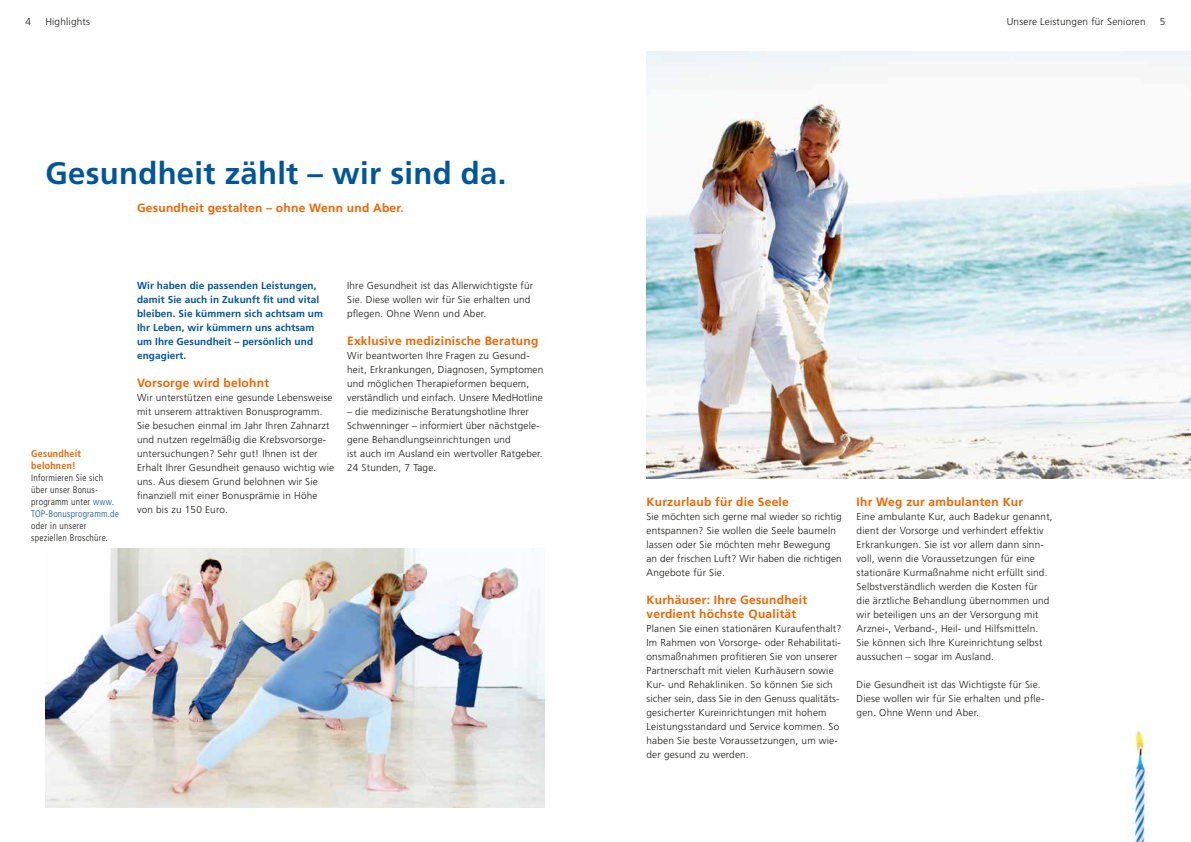
<style>
.page{position:relative;width:1191px;height:842px;background:#fff}
.page>*{position:absolute;margin:0;border:0;box-sizing:border-box;transform-origin:0 0}
.t1{font:700 31px "Frutiger LT";letter-spacing:.01em;color:#00559d}
.t2{font:700 12px/14px "Frutiger LT";letter-spacing:.02em;color:#ec6502}
.t3{font:300 10px/14px "Frutiger LT";letter-spacing:.02em;color:#1a1a18}
.t4{font:700 10px/14px "Frutiger LT";letter-spacing:.01em;color:#00559d}
.t5{font:700 condensed 10px/12px "Frutiger LT";letter-spacing:.025em;color:#ec6502}
.t6{font:300 condensed 9.5px/12px "Frutiger LT";letter-spacing:.025em;color:#1a1a18}
.s1{color:#00559d}
</style>
<div class="page">
<img style="left:1131px;top:730px;width:18px;height:112px">
<img style="left:646px;top:51px;width:545px;height:427px">
<img style="left:45px;top:548px;width:499px;height:259px">
<p class="t3" style="left:1006px;top:14px;width:140px">Unsere Leistungen für Senioren</p>
<p class="t3" style="left:26px;top:14px;width:7px">4</p>
<p class="t3" style="left:45px;top:14px;width:46px">Highlights</p>
<p class="t3" style="left:1159px;top:14px;width:7px">5</p>
<h1 class="t1" style="left:46px;top:155px;width:462px">Gesundheit zählt – wir sind da.</h1>
<p class="t2" style="left:137px;top:201px;width:268px">Gesundheit gestalten – ohne Wenn und Aber.</p>
<p class="t5" style="left:31px;top:448px;width:51px">Gesundheit belohnen!</p>
<p class="t6" style="left:31px;top:472px;width:89px">Informieren Sie sich über unser Bonus&shy;programm unter <span class="s1">www.<br>TOP-Bonusprogramm.de</span></p>
<p class="t6" style="left:31px;top:520px;width:78px">oder in unserer speziellen Broschüre.</p>
<p class="t4" style="left:137px;top:279px;width:187px">Wir haben die passenden Leistungen, damit Sie auch in Zukunft fit und vital bleiben. Sie kümmern sich achtsam um<br>Ihr Leben, wir kümmern uns achtsam um Ihre Gesundheit – persönlich und engagiert.</p>
<p class="t2" style="left:137px;top:376px;width:133px">Vorsorge wird belohnt</p>
<p class="t3" style="left:137px;top:391px;width:199px">Wir unterstützen eine gesunde Lebensweise mit unserem attraktiven Bonusprogramm.<br>Sie besuchen einmal im Jahr Ihren Zahnarzt und nutzen regelmäßig die Krebsvorsorge&shy;untersuchungen? Sehr gut! Ihnen ist der Erhalt Ihrer Gesundheit genauso wichtig wie uns. Aus diesem Grund belohnen wir Sie finanziell mit einer Bonusprämie in Höhe von bis zu 150 Euro.</p>
<p class="t3" style="left:347px;top:279px;width:188px">Ihre Gesundheit ist das Allerwichtigste für<br>Sie. Diese wollen wir für Sie erhalten und pflegen. Ohne Wenn und Aber.</p>
<p class="t2" style="left:347px;top:334px;width:193px">Exklusive medizinische Beratung</p>
<p class="t3" style="left:347px;top:349px;width:198px">Wir beantworten Ihre Fragen zu Gesund&shy;heit, Erkrankungen, Diagnosen, Symptomen und möglichen Therapieformen bequem, verständlich und einfach. Unsere MedHotline</p>
<p class="t3" style="left:347px;top:405px;width:197px">– die medizinische Beratungshotline Ihrer Schwenninger – informiert über nächstgele&shy;gene Behandlungseinrichtungen und<br>ist auch im Ausland ein wertvoller Ratgeber.<br>24 Stunden, 7 Tage.</p>
<p class="t2" style="left:646px;top:495px;width:144px">Kurzurlaub für die Seele</p>
<p class="t3" style="left:646px;top:510px;width:197px">Sie möchten sich gerne mal wieder so richtig entspannen? Sie wollen die Seele baumeln lassen oder Sie möchten mehr Bewegung an der frischen Luft? Wir haben die richtigen Angebote für Sie.</p>
<p class="t2" style="left:646px;top:593px;width:162px">Kurhäuser: Ihre Gesundheit verdient höchste Qualität</p>
<p class="t3" style="left:646px;top:622px;width:196px">Planen Sie einen stationären Kuraufenthalt?<br>Im Rahmen von Vorsorge- oder Rehabilitati&shy;onsmaßnahmen profitieren Sie von unserer Partnerschaft mit vielen Kurhäusern sowie Kur- und Rehakliniken. So können Sie sich sicher sein, dass Sie in den Genuss qualitäts&shy;gesicherter Kureinrichtungen mit hohem Leistungsstandard und Service kommen. So haben Sie beste Voraussetzungen, um wie&shy;der gesund zu werden.</p>
<p class="t2" style="left:856px;top:495px;width:168px">Ihr Weg zur ambulanten Kur</p>
<p class="t3" style="left:856px;top:510px;width:198px">Eine ambulante Kur, auch Badekur genannt, dient der Vorsorge und verhindert effektiv Erkrankungen. Sie ist vor allem dann sinn&shy;voll, wenn die Voraussetzungen für eine stationäre Kurmaßnahme nicht erfüllt sind.<br>Selbstverständlich werden die Kosten für die ärztliche Behandlung übernommen und wir beteiligen uns an der Versorgung mit Arznei-, Verband-, Heil- und Hilfsmitteln.<br>Sie können sich Ihre Kureinrichtung selbst aussuchen – sogar im Ausland.</p>
<p class="t3" style="left:856px;top:678px;width:189px">Die Gesundheit ist das Wichtigste für Sie.<br>Diese wollen wir für Sie erhalten und pfle&shy;gen. Ohne Wenn und Aber.</p>
</div>
